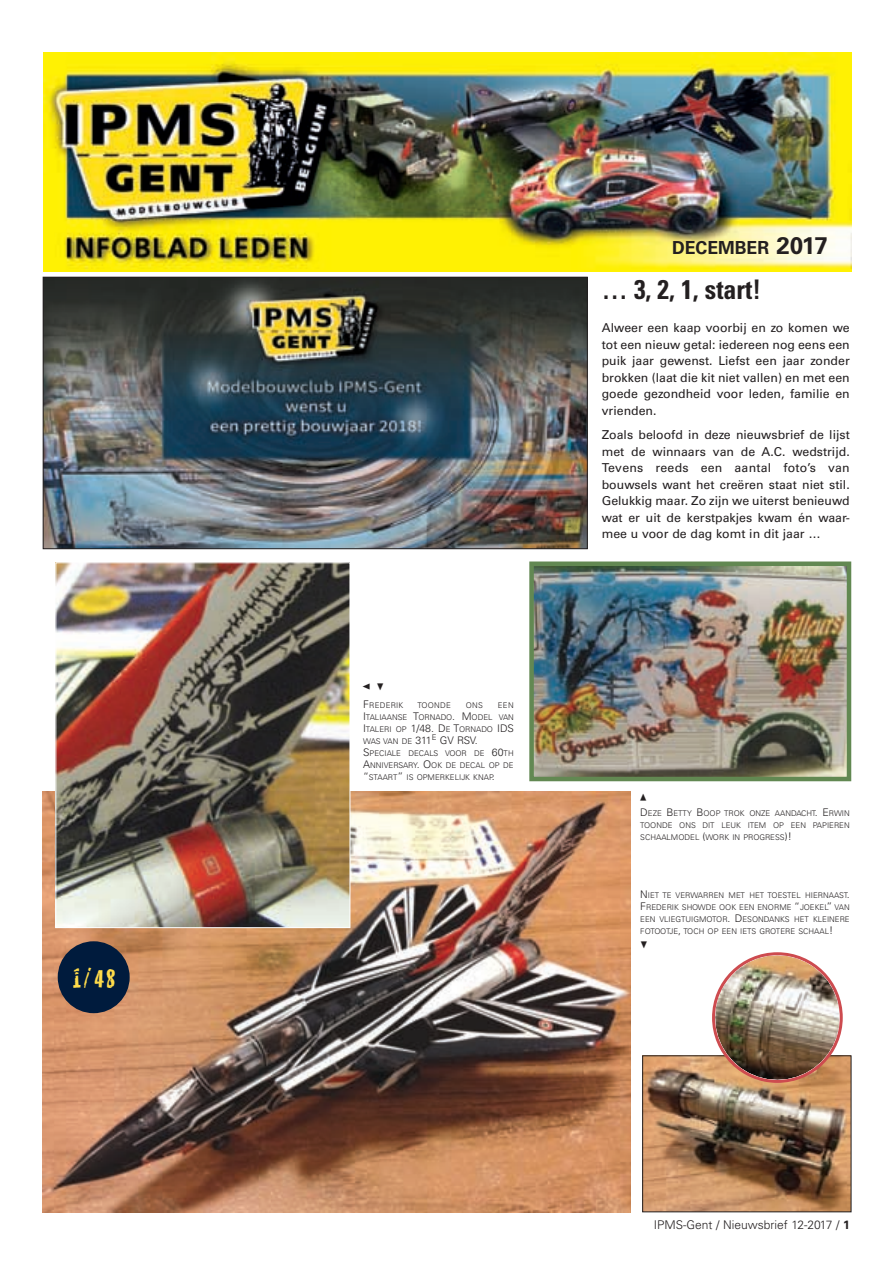
<style>
.page{position:relative;width:893px;height:1263px;background:#fff}
.page>*{position:absolute;margin:0;border:0;box-sizing:border-box;transform-origin:0 0}
.t1{font:700 condensed 27px "Univers";color:#231f20;scale:.96 1}
.t2{font:27px "Cracked";color:#ffdc4a}
.t3{font:700 18px "Univers";color:#231f20}
.t4{font:12.3px/16.5px "Univers";color:#231f20;text-align:justify}
.t5{font:300 12px "Univers";color:#231f20}
.t6{font:9px "Zeal";color:#231f20}
.t7{font:300 7.8px/12px "Univers";color:#231f20;text-align:justify}
.t8{font:300 7.8px "Univers";letter-spacing:.03em;color:#231f20}
.s1{font-size:10.5px}
.s2{font-size:24px}
.s3{font-weight:700}
</style>
<div class="page">
<img style="left:43px;top:53px;width:808px;height:218px">
<img style="left:45px;top:279px;width:540px;height:268px">
<div style="left:43px;top:277px;width:544px;height:272px;border:1px solid #231f20"></div>
<img style="left:534px;top:567px;width:312px;height:209px">
<div style="left:529px;top:562px;width:322px;height:219px;border:4px solid #628852"></div>
<img style="left:43px;top:791px;width:587px;height:421px">
<img style="left:57px;top:564px;width:291px;height:362px">
<div style="left:55px;top:562px;width:295px;height:366px;border:1px solid #fff"></div>
<img style="left:644px;top:1058px;width:205px;height:152px">
<div style="left:642px;top:1056px;width:209px;height:156px;border:1px solid #231f20"></div>
<div style="left:58px;top:941px;width:72px;height:72px;background:#001b3d;border-radius:50%"></div>
<img style="left:712px;top:952px;width:130px;height:131px">
<h1 class="t2" style="left:73px;top:970px;width:44px">1/48</h1>
<p class="t6" style="left:360px;top:691px;width:10px;rotate:-90deg">π</p>
<p class="t6" style="left:385px;top:693px;width:10px;rotate:-180deg">π</p>
<p class="t8" style="left:363px;top:702px;width:42px"><span class="s1">F</span>REDERIK</p>
<p class="t7" style="left:417px;top:699px;width:35px">TOONDE</p>
<p class="t7" style="left:466px;top:699px;width:19px">ONS</p>
<p class="t7" style="left:363px;top:699px;width:152px;text-align:left;text-indent:135px">EEN<br><span class="s1">I</span>TALIAANSE <span class="s1">T</span>ORNADO<span class="s1">. M</span>ODEL VAN<br><span class="s1">I</span>TALERI OP <span class="s1">1/48. D</span>E <span class="s1">T</span>ORNADO <span class="s1">IDS<br></span>WAS VAN DE <span class="s1">311</span>E <span class="s1">GV RSV.<br>S</span>PECIALE DECALS VOOR DE <span class="s1">60</span>TH<br><span class="s1">A</span>NNIVERSARY<span class="s1">. O</span>OK DE DECAL OP DE <span class="s1">“</span>STAART<span class="s1">”</span> IS OPMERKELIJK KNAP<span class="s1">.</span></p>
<h2 class="t3" style="left:672px;top:241px;width:157px">DECEMBER <span class="s2">2017</span></h2>
<h1 class="t1" style="left:601px;top:280px;width:167px">… 3, 2, 1, start!</h1>
<p class="t4" style="left:601px;top:321px;width:249px">Alweer een kaap voorbij en zo komen we tot een nieuw getal: iedereen nog eens een puik jaar gewenst. Liefst een jaar zonder brokken (laat die kit niet vallen) en met een goede gezondheid voor leden, familie en vrienden.</p>
<p class="t4" style="left:601px;top:428px;width:249px">Zoals beloofd in deze nieuwsbrief de lijst met de winnaars van de A.C. wedstrijd.<br>Tevens reeds een aantal foto’s van bouwsels want het creëren staat niet stil.<br>Gelukkig maar. Zo zijn we uiterst benieuwd wat er uit de kerstpakjes kwam én waar&shy;mee u voor de dag komt in dit jaar …</p>
<p class="t6" style="left:638px;top:791px;width:10px">π</p>
<p class="t7" style="left:640px;top:808px;width:211px"><span class="s1">D</span>EZE <span class="s1">B</span>ETTY <span class="s1">B</span>OOP TROK ONZE AANDACHT<span class="s1">. E</span>RWIN TOONDE ONS DIT LEUK ITEM OP EEN PAPIEREN SCHAALMODEL <span class="s1">(</span>WORK IN PROGRESS<span class="s1">)!</span></p>
<p class="t7" style="left:640px;top:890px;width:211px"><span class="s1">N</span>IET TE VERWARREN MET HET TOESTEL HIERNAAST<span class="s1">.<br>F</span>REDERIK SHOWDE OOK EEN ENORME <span class="s1">“</span>JOEKEL<span class="s1">”</span> VAN EEN VLIEGTUIGMOTOR<span class="s1">. D</span>ESONDANKS HET KLEINERE FOTOOTJE<span class="s1">,</span> TOCH OP EEN IETS GROTERE SCHAAL<span class="s1">!</span></p>
<p class="t6" style="left:648px;top:951px;width:10px;rotate:-180deg">π</p>
<p class="t5" style="left:654px;top:1220px;width:197px">IPMS-Gent / Nieuwsbrief 12-2017 / <span class="s3">1</span></p>
</div>
